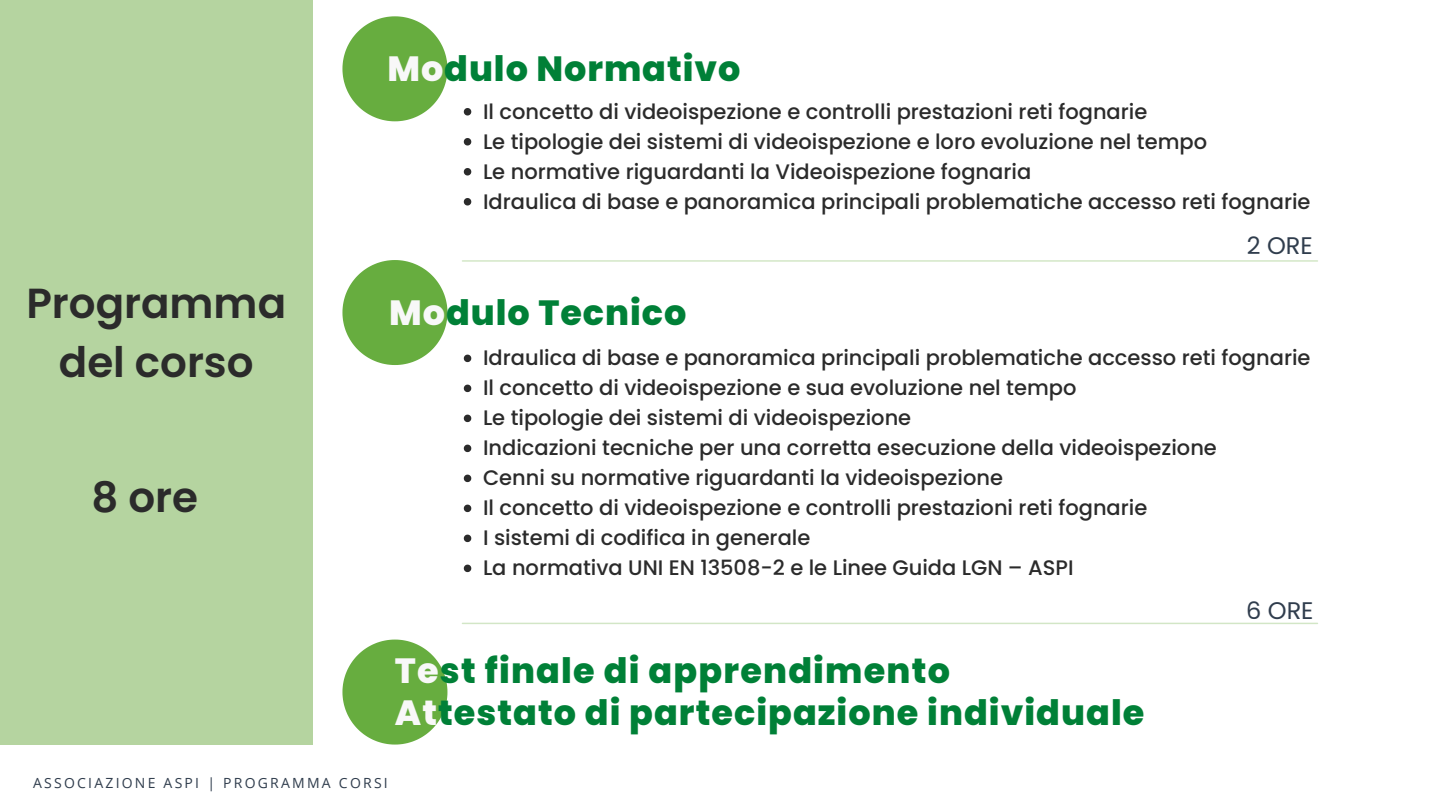
<style>
.page{position:relative;width:1440px;height:810px;background:#fff}
.page>*{position:absolute;margin:0;border:0;box-sizing:border-box;transform-origin:0 0}
.t1{font:600 42px/58.5px "Poppins";color:#2b2b2b;text-align:center}
.t2{font:800 35px/42px "Poppins";letter-spacing:.03em;color:#008037}
.t3{font:24px "Poppins";color:#303d4d}
.t4{font:500 21px/30px "Poppins";color:#2b2b2b}
.t5{font:14px "Open Sans";letter-spacing:.16em;color:#303d4d}
.s1{color:#f8f8f8}
</style>
<div class="page">
<div style="left:0;top:0;width:313px;height:745px;background:#b5d4a0"></div>
<svg style="left:342px;top:16px;width:105px;height:105px"></svg>
<svg style="left:464px;top:108px;width:7px;height:8px"></svg>
<svg style="left:464px;top:138px;width:7px;height:8px"></svg>
<svg style="left:464px;top:168px;width:7px;height:8px"></svg>
<svg style="left:464px;top:198px;width:7px;height:8px"></svg>
<svg style="left:342px;top:260px;width:105px;height:105px"></svg>
<svg style="left:464px;top:355px;width:7px;height:7px"></svg>
<svg style="left:464px;top:385px;width:7px;height:7px"></svg>
<svg style="left:464px;top:415px;width:7px;height:7px"></svg>
<svg style="left:464px;top:445px;width:7px;height:7px"></svg>
<svg style="left:464px;top:475px;width:7px;height:7px"></svg>
<svg style="left:464px;top:505px;width:7px;height:7px"></svg>
<svg style="left:464px;top:535px;width:7px;height:7px"></svg>
<svg style="left:464px;top:565px;width:7px;height:7px"></svg>
<hr style="left:462px;top:623px;width:855px;height:1px;background:#67ad3f">
<hr style="left:462px;top:260px;width:855px;height:2px;background:#67ad3f">
<svg style="left:342px;top:640px;width:105px;height:105px"></svg>
<h2 class="t2" style="left:387px;top:48px;width:354px"><span class="s1">Mo</span>dulo Normativo</h2>
<p class="t4" style="left:483px;top:96px;width:829px">Il concetto di videoispezione e controlli prestazioni reti fognarie<br>Le tipologie dei sistemi di videoispezione e loro evoluzione nel tempo<br>Le normative riguardanti la Videoispezione fognaria<br>Idraulica di base e panoramica principali problematiche accesso reti fognarie</p>
<h1 class="t1" style="left:26px;top:275px;width:261px">Programma del corso</h1>
<h1 class="t1" style="left:91px;top:468px;width:108px">8 ore</h1>
<p class="t3" style="left:1247px;top:229px;width:67px">2 ORE</p>
<h2 class="t2" style="left:389px;top:292px;width:298px"><span class="s1">Mo</span>dulo Tecnico</h2>
<p class="t4" style="left:483px;top:343px;width:829px">Idraulica di base e panoramica principali problematiche accesso reti fognarie Il concetto di videoispezione e sua evoluzione nel tempo<br>Le tipologie dei sistemi di videoispezione<br>Indicazioni tecniche per una corretta esecuzione della videoispezione<br>Cenni su normative riguardanti la videoispezione<br>Il concetto di videoispezione e controlli prestazioni reti fognarie<br>I sistemi di codifica in generale<br>La normativa UNI EN 13508-2 e le Linee Guida LGN – ASPI</p>
<p class="t3" style="left:1246px;top:594px;width:69px">6 ORE</p>
<h2 class="t2" style="left:395px;top:650px;width:751px"><span class="s1">Te</span>st finale di apprendimento<br><span class="s1">At</span>testato di partecipazione individuale</h2>
<p class="t5" style="left:33px;top:773px;width:356px">ASSOCIAZIONE ASPI | PROGRAMMA CORSI</p>
</div>
